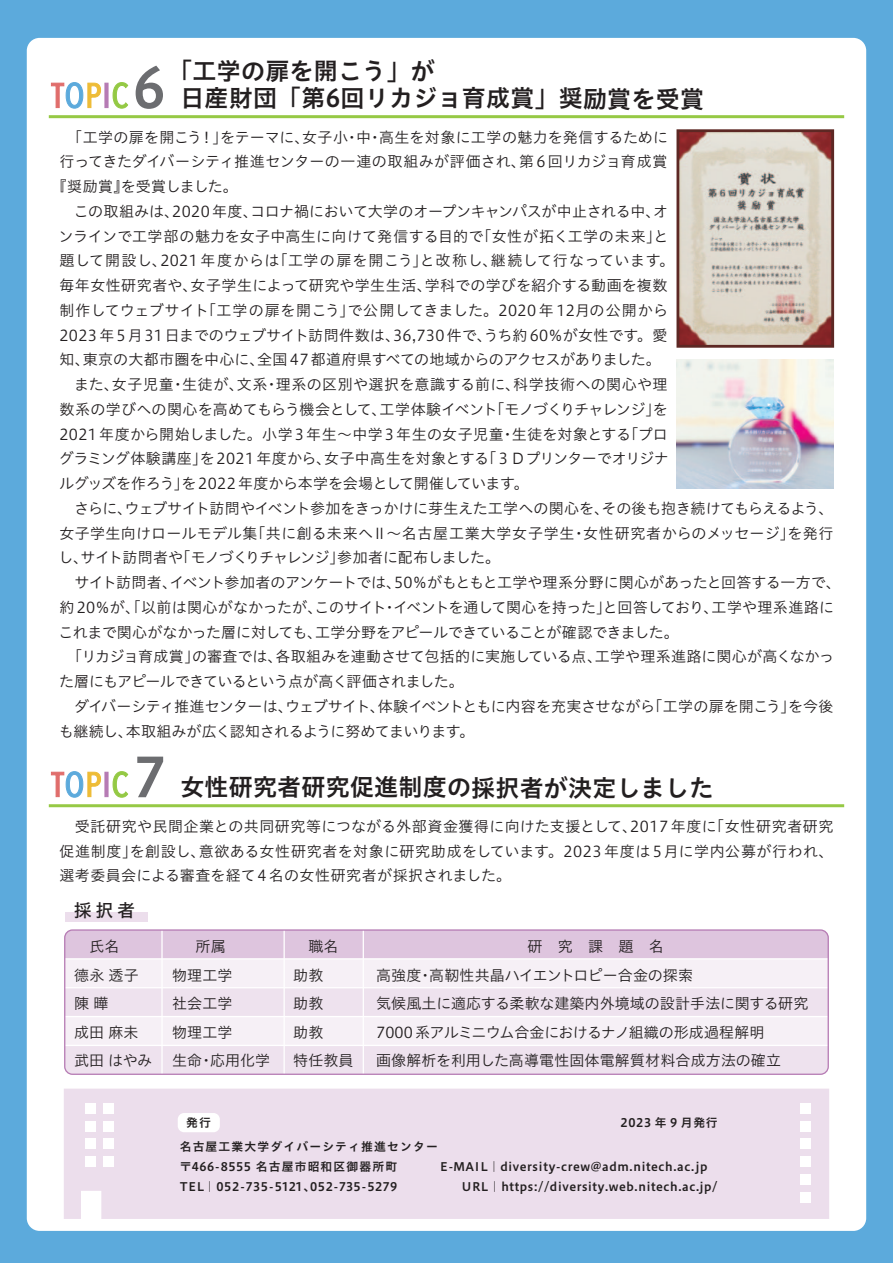
<style>
.page{position:relative;width:893px;height:1263px;background:#5caadc}
.page>*{position:absolute;margin:0;border:0;box-sizing:border-box;transform-origin:0 0}
.t1{font:54px "Hiragino UD Sans Std N W6";color:#6c6d70}
.t2{font:24px/27.2px "Hiragino UD Sans Std W6";letter-spacing:.01em;color:#231f20}
.t3{font:18px "Hiragino UD Sans Std N W5";color:#231f20}
.t4{font:15px/24.8px "Hiragino UD Sans Std N W3";letter-spacing:.005em;color:#231f20;text-align:justify}
.t5{font:15px "Hiragino UD Sans Std N W3";letter-spacing:-.015em;color:#231f20}
.t6{font:15px "Hiragino UD Sans Std N W3";letter-spacing:.025em;color:#231f20}
.t7{font:15px "Hiragino UD Sans Std N W3";letter-spacing:-.025em;color:#231f20}
.t8{font:15px "Hiragino UD Sans Std N W3";letter-spacing:-.02em;color:#231f20}
.t9{font:15px "Hiragino UD Sans Std N W3";letter-spacing:-.05em;color:#231f20}
.t10{font:15px "Hiragino UD Sans Std N W3";letter-spacing:.04em;color:#231f20}
.t11{font:15px "Hiragino UD Sans Std N W3";letter-spacing:-.035em;color:#231f20}
.t12{font:15px "Hiragino UD Sans Std N W3";letter-spacing:.03em;color:#231f20}
.t13{font:15px "Hiragino UD Sans Std N W3";letter-spacing:-.03em;color:#231f20}
.t14{font:11.85px "Hiragino UD Sans Std N W6";letter-spacing:.055em;color:#231f20}
.t15{font:11.85px "Hiragino UD Sans Std N W6";letter-spacing:.1em;color:#231f20}
</style>
<div class="page">
<div style="left:27px;top:38px;width:839px;height:1193px;background:#fff;border-radius:13px"></div>
<div style="left:64px;top:1088px;width:765px;height:131px;background:#ecdeec"></div>
<div style="left:800px;top:1103px;width:10px;height:10px;background:#fff"></div>
<div style="left:800px;top:1121px;width:10px;height:10px;background:#fff"></div>
<div style="left:800px;top:1139px;width:10px;height:10px;background:#fff"></div>
<div style="left:800px;top:1156px;width:10px;height:11px;background:#fff"></div>
<div style="left:800px;top:1174px;width:10px;height:10px;background:#fff"></div>
<div style="left:800px;top:1192px;width:10px;height:10px;background:#fff"></div>
<div style="left:103px;top:1103px;width:11px;height:10px;background:#fff"></div>
<div style="left:103px;top:1121px;width:11px;height:10px;background:#fff"></div>
<div style="left:103px;top:1139px;width:11px;height:10px;background:#fff"></div>
<div style="left:103px;top:1156px;width:11px;height:11px;background:#fff"></div>
<div style="left:85px;top:1103px;width:11px;height:10px;background:#fff"></div>
<div style="left:85px;top:1121px;width:11px;height:10px;background:#fff"></div>
<div style="left:85px;top:1139px;width:11px;height:10px;background:#fff"></div>
<div style="left:85px;top:1156px;width:11px;height:11px;background:#fff"></div>
<div style="left:178px;top:1113px;width:42px;height:19px;background:#fff;border-radius:6px"></div>
<svg style="left:51px;top:82px;width:50px;height:27px"></svg>
<hr style="left:105px;top:83px;width:3px;height:25px;background:#b67bb4">
<svg style="left:112px;top:82px;width:17px;height:27px"></svg>
<hr style="left:49px;top:115px;width:795px;height:3px;background:#96c945">
<img style="left:676px;top:359px;width:158px;height:130px">
<img style="left:680px;top:133px;width:150px;height:211px">
<div style="left:676px;top:129px;width:158px;height:219px;border:3px solid #5d2824"></div>
<svg style="left:51px;top:771px;width:50px;height:27px"></svg>
<hr style="left:105px;top:772px;width:3px;height:25px;background:#b67bb4">
<svg style="left:112px;top:771px;width:17px;height:27px"></svg>
<hr style="left:49px;top:804px;width:795px;height:3px;background:#96c945">
<div style="left:66px;top:931px;width:761px;height:27px;background:#dec5de"></div>
<div style="left:65px;top:959px;width:763px;height:29px;background:#f6f0f6"></div>
<div style="left:65px;top:988px;width:763px;height:28px;background:#eee2ee"></div>
<div style="left:65px;top:1016px;width:763px;height:29px;background:#f6f0f6"></div>
<div style="left:66px;top:1046px;width:761px;height:27px;background:#eee2ee"></div>
<hr style="left:65px;top:987px;width:763px;height:1px;background:#fff">
<hr style="left:65px;top:1016px;width:763px;height:1px;background:#fff">
<hr style="left:161px;top:930px;width:2px;height:144px;background:#fff">
<hr style="left:283px;top:930px;width:2px;height:144px;background:#fff">
<hr style="left:363px;top:930px;width:1px;height:144px;background:#fff">
<div style="left:64px;top:929px;width:765px;height:146px;border:1px solid #b67bb4;border-radius:8px"></div>
<div style="left:65px;top:912px;width:83px;height:9px;background:#ecdeec"></div>
<h1 class="t1" style="left:133px;top:46px;width:34px">6</h1>
<h2 class="t2" style="left:180px;top:56px;width:525px;text-indent:-12px">「工学の扉を開こう」が<br>日産財団「第6回リカジョ育成賞」奨励賞を受賞</h2>
<p class="t4" style="left:59px;top:124px;width:610px">　「工学の扉を開こう！」をテーマに、女子小・中・高生を対象に工学の魅力を発信するために</p>
<p class="t4" style="left:59px;top:148px;width:609px">行ってきたダイバーシティ推進センターの一連の取組みが評価され、第 6 回リカジョ育成賞</p>
<p class="t8" style="left:52px;top:175px;width:187px">『奨励賞』を受賞しました。</p>
<p class="t5" style="left:59px;top:200px;width:610px">　この取組みは、2020 年度、コロナ禍において大学のオープンキャンパスが中止される中、オ</p>
<p class="t4" style="left:59px;top:223px;width:611px">ンラインで工学部の魅力を女子中高生に向けて発信する目的で「女性が拓く工学の未来」と</p>
<p class="t10" style="left:59px;top:249px;width:616px">題して開設し、2021 年度からは「工学の扉を開こう」と改称し、継続して行なっています。</p>
<p class="t4" style="left:59px;top:272px;width:610px">毎年女性研究者や、女子学生によって研究や学生生活、学科での学びを紹介する動画を複数</p>
<p class="t6" style="left:59px;top:299px;width:610px">制作してウェブサイト「工学の扉を開こう」で公開してきました。2020 年 12月の公開から</p>
<p class="t4" style="left:59px;top:322px;width:609px">2023 年 5月31日までのウェブサイト訪問件数は、36,730 件で、うち約 60％が女性です。愛</p>
<p class="t4" style="left:59px;top:346px;width:603px">知、東京の大都市圏を中心に、全国 47 都道府県すべての地域からのアクセスがありました。</p>
<p class="t12" style="left:59px;top:373px;width:610px">　また、女子児童・生徒が、文系・理系の区別や選択を意識する前に、科学技術への関心や理</p>
<p class="t7" style="left:59px;top:398px;width:610px">数系の学びへの関心を高めてもらう機会として、工学体験イベント「モノづくりチャレンジ」を</p>
<p class="t4" style="left:59px;top:421px;width:610px">2021 年度から開始しました。小学３年生～中学３年生の女子児童・生徒を対象とする「プロ</p>
<p class="t4" style="left:59px;top:445px;width:611px">グラミング体験講座」を2021 年度から、女子中高生を対象とする「３Dプリンターでオリジナ</p>
<p class="t7" style="left:59px;top:472px;width:471px">ルグッズを作ろう」を2022 年度から本学を会場として開催しています。</p>
<p class="t8" style="left:59px;top:497px;width:776px">　さらに、ウェブサイト訪問やイベント参加をきっかけに芽生えた工学への関心を、その後も抱き続けてもらえるよう、</p>
<p class="t6" style="left:59px;top:522px;width:776px">女子学生向けロールモデル集「共に創る未来へⅡ～名古屋工業大学女子学生・女性研究者からのメッセージ」を発行</p>
<p class="t9" style="left:59px;top:546px;width:443px">し、サイト訪問者や「モノづくりチャレンジ」参加者に配布しました。</p>
<p class="t5" style="left:59px;top:571px;width:775px">　サイト訪問者、イベント参加者のアンケートでは、50％がもともと工学や理系分野に関心があったと回答する一方で､</p>
<p class="t4" style="left:59px;top:594px;width:776px">約 20％が、「以前は関心がなかったが、このサイト・イベントを通して関心を持った」と回答しており、工学や理系進路に</p>
<p class="t11" style="left:59px;top:621px;width:622px">これまで関心がなかった層に対しても、工学分野をアピールできていることが確認できました。</p>
<p class="t4" style="left:59px;top:643px;width:776px">　「リカジョ育成賞」の審査では、各取組みを連動させて包括的に実施している点、工学や理系進路に関心が高くなかっ</p>
<p class="t9" style="left:59px;top:670px;width:406px">た層にもアピールできているという点が高く評価されました。</p>
<p class="t5" style="left:59px;top:695px;width:776px">　ダイバーシティ推進センターは、ウェブサイト、体験イベントともに内容を充実させながら「工学の扉を開こう」を今後</p>
<p class="t13" style="left:59px;top:720px;width:417px">も継続し、本取組みが広く認知されるように努めてまいります。</p>
<h1 class="t1" style="left:133px;top:735px;width:34px">7</h1>
<h2 class="t2" style="left:180px;top:772px;width:535px">女性研究者研究促進制度の採択者が決定しました</h2>
<p class="t4" style="left:59px;top:813px;width:776px">　受託研究や民間企業との共同研究等につながる外部資金獲得に向けた支援として、2017 年度に「女性研究者研究促進制度」を創設し、意欲ある女性研究者を対象に研究助成をしています。2023 年度は 5月に学内公募が行われ、選考委員会による審査を経て4 名の女性研究者が採択されました。</p>
<p class="t3" style="left:74px;top:896px;width:63px">採択者</p>
<p class="t4" style="left:74px;top:933px;width:47px">　氏名</p>
<p class="t4" style="left:172px;top:933px;width:55px">　 所属</p>
<p class="t4" style="left:293px;top:933px;width:47px">　職名</p>
<p class="t4" style="left:74px;top:962px;width:66px">德永 透子</p>
<p class="t4" style="left:172px;top:962px;width:62px">物理工学</p>
<p class="t4" style="left:293px;top:962px;width:32px">助教</p>
<p class="t4" style="left:376px;top:962px;width:318px">高強度・高靭性共晶ハイエントロピー合金の探索</p>
<p class="t4" style="left:74px;top:990px;width:36px">陳 曄</p>
<p class="t4" style="left:172px;top:990px;width:62px">社会工学</p>
<p class="t4" style="left:293px;top:990px;width:32px">助教</p>
<p class="t4" style="left:376px;top:990px;width:434px">気候風土に適応する柔軟な建築内外境域の設計手法に関する研究</p>
<p class="t4" style="left:74px;top:1019px;width:66px">成田 麻未</p>
<p class="t4" style="left:172px;top:1019px;width:62px">物理工学</p>
<p class="t4" style="left:293px;top:1019px;width:32px">助教</p>
<p class="t5" style="left:376px;top:1020px;width:390px">7000 系アルミニウム合金におけるナノ組織の形成過程解明</p>
<p class="t4" style="left:74px;top:1047px;width:79px">武田 はやみ</p>
<p class="t4" style="left:172px;top:1047px;width:100px">生命・応用化学</p>
<p class="t4" style="left:293px;top:1047px;width:62px">特任教員</p>
<p class="t4" style="left:376px;top:1047px;width:406px">画像解析を利用した高導電性固体電解質材料合成方法の確立</p>
<p class="t14" style="left:186px;top:1113px;width:26px">発行</p>
<p class="t14" style="left:621px;top:1113px;width:99px">2023 年 9 月発行</p>
<p class="t15" style="left:180px;top:1137px;width:260px">名古屋工業大学ダイバーシティ推進センター</p>
<p class="t15" style="left:180px;top:1158px;width:219px">〒466-8555 名古屋市昭和区御器所町</p>
<p class="t14" style="left:440px;top:1158px;width:269px">E-MAIL｜diversity-crew@adm.nitech.ac.jp</p>
<p class="t14" style="left:180px;top:1178px;width:219px">TEL｜052-735-5121、052-735-5279</p>
<p class="t14" style="left:462px;top:1178px;width:257px">URL｜https://diversity.web.nitech.ac.jp/</p>
</div>
